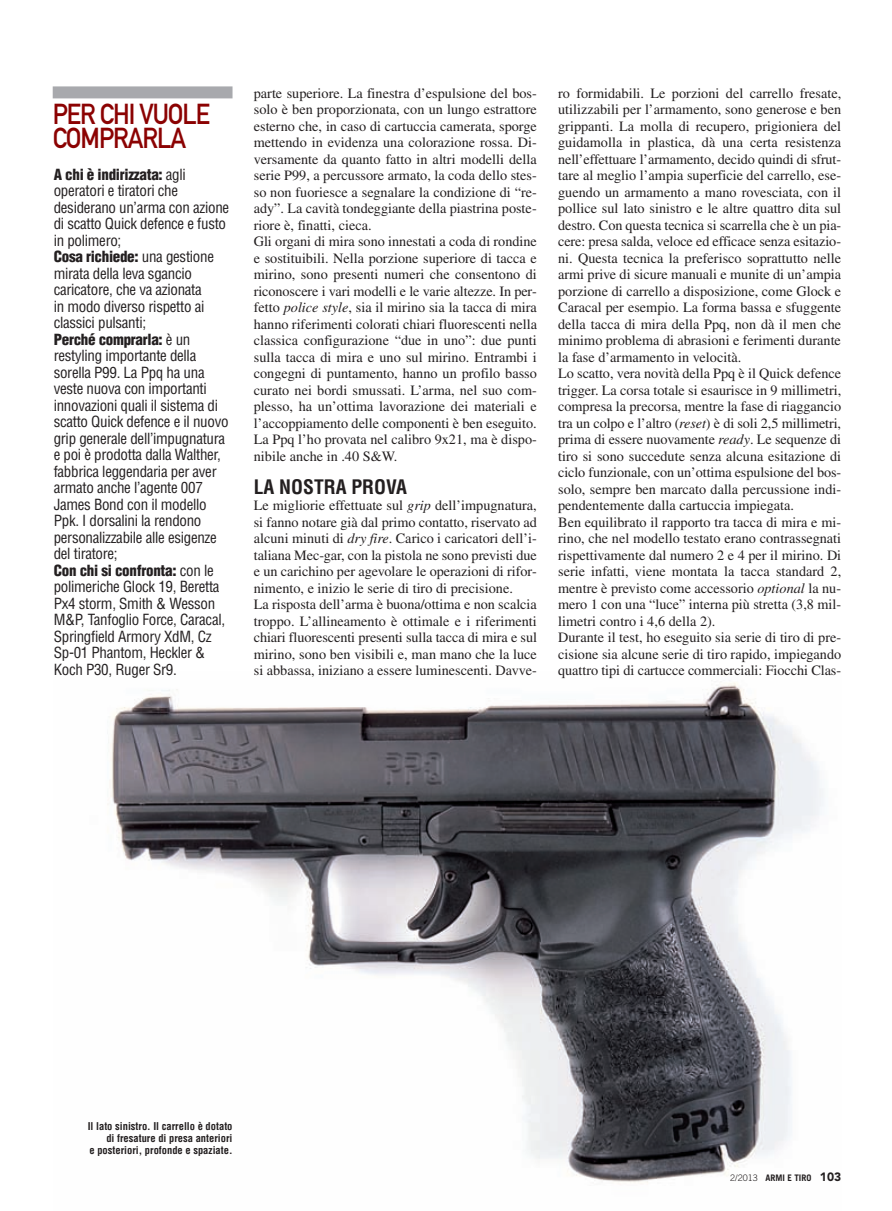
<style>
.page{position:relative;width:892px;height:1211px;background:#fff}
.page>*{position:absolute;margin:0;border:0;box-sizing:border-box;transform-origin:0 0}
.t1{font:28.5px/24px "DIN Mittelschrift";letter-spacing:-.04em;color:#8b0202;scale:.9 1}
.t2{font:700 condensed 19.5px "Helvetica";color:#231f20}
.t3{font:condensed 15px/16.5px "Helvetica";letter-spacing:-.02em;color:#231f20}
.t4{font:14.25px/16.5px "Times";color:#231f20}
.t5{font:700 condensed 10.5px/12px "Helvetica";color:#231f20;text-align:right}
.t6{font:700 9px "Trade Gothic";color:#231f20}
.s1{font-weight:900}
.s2{font-style:italic}
.s3{font-weight:300}
.s4{font-family:"Avenir";font-weight:900;font-size:12px}
</style>
<div class="page">
<img style="left:107px;top:682px;width:717px;height:501px">
<div style="left:53px;top:86px;width:179px;height:12px;background:#a8a9ad"></div>
<h1 class="t1" style="left:53px;top:102px;width:176px">PER CHI VUOLE<br>COMPRARLA</h1>
<p class="t3" style="left:54px;top:166px;width:177px"><span class="s1">A chi è indirizzata:</span> agli operatori e tiratori che desiderano un’arma con azione di scatto Quick defence e fusto in polimero;<br><span class="s1">Cosa richiede:</span> una gestione mirata della leva sgancio caricatore, che va azionata<br>in modo diverso rispetto ai classici pulsanti;<br><span class="s1">Perché comprarla:</span> è un restyling importante della sorella P99. La Ppq ha una veste nuova con importanti innovazioni quali il sistema di scatto Quick defence e il nuovo grip generale dell’impugnatura e poi è prodotta dalla Walther, fabbrica leggendaria per aver armato anche l’agente 007<br>James Bond con il modello<br>Ppk. I dorsalini la rendono personalizzabile alle esigenze del tiratore;<br><span class="s1">Con chi si confronta:</span> con le polimeriche Glock 19, Beretta<br>Px4 storm, Smith &amp; Wesson<br>M&amp;P, Tanfoglio Force, Caracal,<br>Springfield Armory XdM, Cz<br>Sp-01 Phantom, Heckler &amp;<br>Koch P30, Ruger Sr9.</p>
<p class="t4" style="left:254px;top:85px;width:284px">parte superiore. La finestra d’espulsione del bos&shy;solo è ben proporzionata, con un lungo estrattore esterno che, in caso di cartuccia camerata, sporge mettendo in evidenza una colorazione rossa. Di&shy;versamente da quanto fatto in altri modelli della serie P99, a percussore armato, la coda dello stes&shy;so non fuoriesce a segnalare la condizione di “re&shy;ady”. La cavità tondeggiante della piastrina poste&shy;riore è, finatti, cieca.<br>Gli organi di mira sono innestati a coda di rondine e sostituibili. Nella porzione superiore di tacca e mirino, sono presenti numeri che consentono di riconoscere i vari modelli e le varie altezze. In per&shy;fetto <span class="s2">police style</span>, sia il mirino sia la tacca di mira hanno riferimenti colorati chiari fluorescenti nella classica configurazione “due in uno”: due punti sulla tacca di mira e uno sul mirino. Entrambi i congegni di puntamento, hanno un profilo basso curato nei bordi smussati. L’arma, nel suo com&shy;plesso, ha un’ottima lavorazione dei materiali e l’accoppiamento delle componenti è ben eseguito.<br>La Ppq l’ho provata nel calibro 9x21, ma è dispo&shy;nibile anche in .40 S&amp;W.</p>
<h2 class="t2" style="left:254px;top:474px;width:155px">La nostra prova</h2>
<p class="t4" style="left:254px;top:497px;width:284px">Le migliorie effettuate sul <span class="s2">grip</span> dell’impugnatura, si fanno notare già dal primo contatto, riservato ad alcuni minuti di <span class="s2">dry fire</span>. Carico i caricatori dell’i&shy;taliana Mec-gar, con la pistola ne sono previsti due e un carichino per agevolare le operazioni di rifor&shy;nimento, e inizio le serie di tiro di precisione.<br>La risposta dell’arma è buona/ottima e non scalcia troppo. L’allineamento è ottimale e i riferimenti chiari fluorescenti presenti sulla tacca di mira e sul mirino, sono ben visibili e, man mano che la luce si abbassa, iniziano a essere luminescenti. Davve-</p>
<p class="t4" style="left:558px;top:85px;width:284px">ro formidabili. Le porzioni del carrello fresate, utilizzabili per l’armamento, sono generose e ben grippanti. La molla di recupero, prigioniera del guidamolla in plastica, dà una certa resistenza nell’effettuare l’armamento, decido quindi di sfrut&shy;tare al meglio l’ampia superficie del carrello, ese&shy;guendo un armamento a mano rovesciata, con il pollice sul lato sinistro e le altre quattro dita sul destro. Con questa tecnica si scarrella che è un pia&shy;cere: presa salda, veloce ed efficace senza esitazio&shy;ni. Questa tecnica la preferisco soprattutto nelle armi prive di sicure manuali e munite di un’ampia porzione di carrello a disposizione, come Glock e Caracal per esempio. La forma bassa e sfuggente della tacca di mira della Ppq, non dà il men che minimo problema di abrasioni e ferimenti durante la fase d’armamento in velocità.<br>Lo scatto, vera novità della Ppq è il Quick defence trigger. La corsa totale si esaurisce in 9 millimetri, compresa la precorsa, mentre la fase di riaggancio tra un colpo e l’altro (<span class="s2">reset</span>) è di soli 2,5 millimetri, prima di essere nuovamente <span class="s2">ready</span>. Le sequenze di tiro si sono succedute senza alcuna esitazione di ciclo funzionale, con un’ottima espulsione del bos&shy;solo, sempre ben marcato dalla percussione indi&shy;pendentemente dalla cartuccia impiegata.<br>Ben equilibrato il rapporto tra tacca di mira e mi&shy;rino, che nel modello testato erano contrassegnati rispettivamente dal numero 2 e 4 per il mirino. Di serie infatti, viene montata la tacca standard 2, mentre è previsto come accessorio <span class="s2">optional</span> la nu&shy;mero 1 con una “luce” interna più stretta (3,8 mil&shy;limetri contro i 4,6 della 2).<br>Durante il test, ho eseguito sia serie di tiro di pre&shy;cisione sia alcune serie di tiro rapido, impiegando quattro tipi di cartucce commerciali: Fiocchi Clas-</p>
<p class="t5" style="left:88px;top:1120px;width:146px">Il lato sinistro. Il carrello è dotato di fresature di presa anteriori<br>e posteriori, profonde e spaziate.</p>
<p class="t6" style="left:729px;top:1172px;width:112px"><span class="s3">2/2013</span> ARMI E TIRO <span class="s4">103</span></p>
</div>
